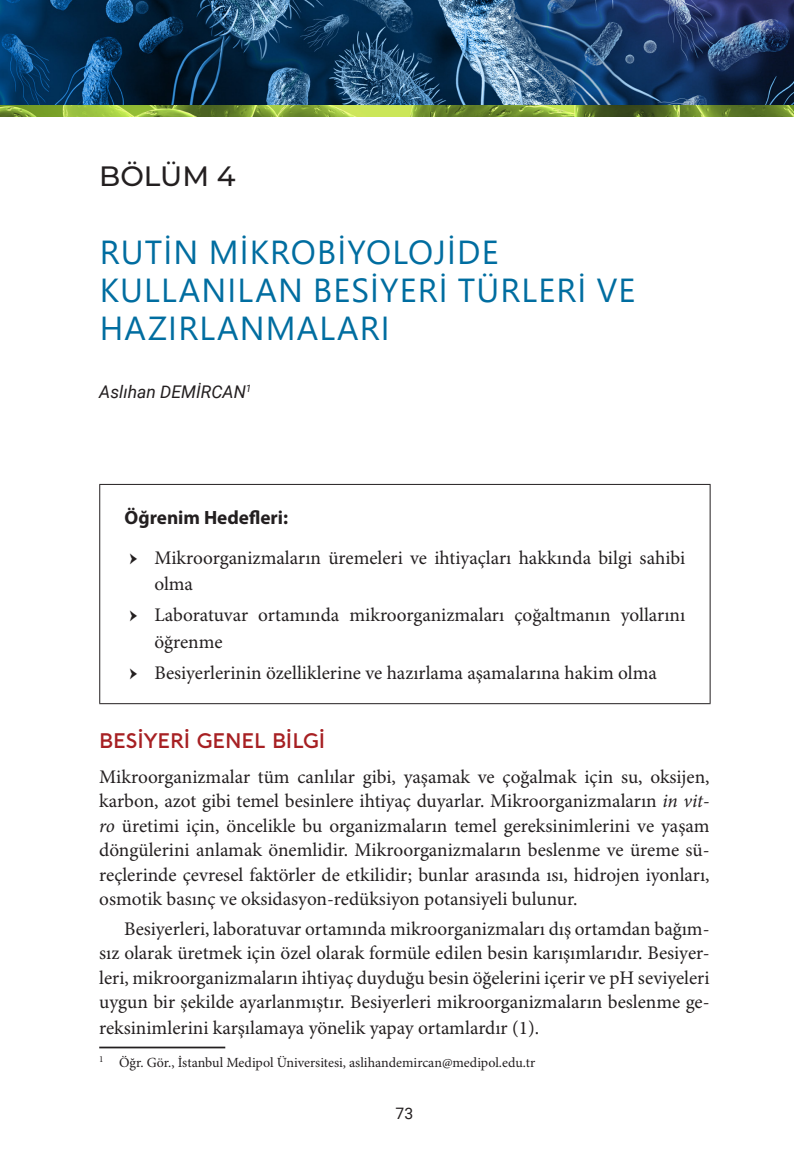
<style>
.page{position:relative;width:794px;height:1166px;background:#fff}
.page>*{position:absolute;margin:0;border:0;box-sizing:border-box;transform-origin:0 0}
.BOLUM_BASLIK{font:33.25px/38.1px "Segoe UI";letter-spacing:.035em;color:#006da0}
.BOLUM{font:500 28px "Montserrat";color:#231f20}
.baslık_1{font:600 21px "Aquawax Pro Trial";color:#a72023}
.duzyazi_2{font:19.25px/24.5px "Minion Pro";color:#231f20}
.duzyazi{font:19.25px/24.5px "Minion Pro";color:#231f20;text-align:justify}
.Başlık_hedefler{font:700 19.25px "Myriad Pro";color:#231f20}
.YAZAR{font:italic 17.5px "Roboto";color:#231f20}
.t1{font:15.75px "Roboto";color:#231f20}
.dipnot{font:14px "Minion Pro";letter-spacing:-.005em;color:#231f20}
.s1{font-style:italic}
</style>
<div class="page">
<img style="left:0;top:0;width:794px;height:116px">
<hr style="left:99px;top:484px;width:611px;height:1px;background:#231f20">
<hr style="left:99px;top:485px;width:1px;height:218px;background:#231f20">
<hr style="left:709px;top:485px;width:1px;height:218px;background:#231f20">
<hr style="left:99px;top:703px;width:611px;height:1px;background:#231f20">
<hr style="left:99px;top:1046px;width:126px;height:2px;background:#231f20">
<p class="BOLUM" style="left:99px;top:156px;width:138px">BÖLÜM 4</p>
<p class="BOLUM_BASLIK" style="left:100px;top:230px;width:537px">RUTIN MIKROBIYOLOJIDE<br>KULLANILAN BESIYERI TÜRLERI VE<br>HAZIRLANMALARI</p>
<p class="YAZAR" style="left:99px;top:379px;width:154px">Aslıhan DEMİRCAN<sup>1</sup></p>
<p class="Başlık_hedefler" style="left:125px;top:505px;width:165px">Öğrenim Hedefleri:</p>
<p class="duzyazi_2" style="left:154px;top:545px;width:532px;line-height:26.2px;text-indent:-25px">Ք Mikroorganizmaların üremeleri ve ihtiyaçları hakkında bilgi sahibi olma</p>
<p class="duzyazi_2" style="left:154px;top:603px;width:532px;line-height:26.2px;text-indent:-25px">Ք Laboratuvar ortamında mikroorganizmaları çoğaltmanın yollarını öğrenme</p>
<p class="duzyazi_2" style="left:129px;top:661px;width:529px">Ք Besiyerlerinin özelliklerine ve hazırlama aşamalarına hakim olma</p>
<p class="baslık_1" style="left:99px;top:725px;width:227px">BESIYERI GENEL BILGI</p>
<p class="duzyazi_2" style="left:99px;top:765px;width:612px;text-align:justify">Mikroorganizmalar tüm canlılar gibi, yaşamak ve çoğalmak için su, oksijen, karbon, azot gibi temel besinlere ihtiyaç duyarlar. Mikroorganizmaların <span class="s1">in vit&shy;ro</span> üretimi için, öncelikle bu organizmaların temel gereksinimlerini ve yaşam döngülerini anlamak önemlidir. Mikroorganizmaların beslenme ve üreme sü&shy;reçlerinde çevresel faktörler de etkilidir; bunlar arasında ısı, hidrojen iyonları, osmotik basınç ve oksidasyon-redüksiyon potansiyeli bulunur.</p>
<p class="duzyazi" style="left:99px;top:917px;width:612px;text-indent:25px">Besiyerleri, laboratuvar ortamında mikroorganizmaları dış ortamdan bağım&shy;sız olarak üretmek için özel olarak formüle edilen besin karışımlarıdır. Besiyer&shy;leri, mikroorganizmaların ihtiyaç duyduğu besin öğelerini içerir ve pH seviyeleri uygun bir şekilde ayarlanmıştır. Besiyerleri mikroorganizmaların beslenme ge-</p>
<p class="duzyazi" style="left:99px;top:1017px;width:441px">reksinimlerini karşılamaya yönelik yapay ortamlardır (1).</p>
<p class="dipnot" style="left:99px;top:1054px;width:438px"><sup>1</sup> Öğr. Gör., İstanbul Medipol Üniversitesi, aslihandemircan@medipol.edu.tr</p>
<p class="t1" style="left:395px;top:1102px;width:19px">73</p>
</div>
